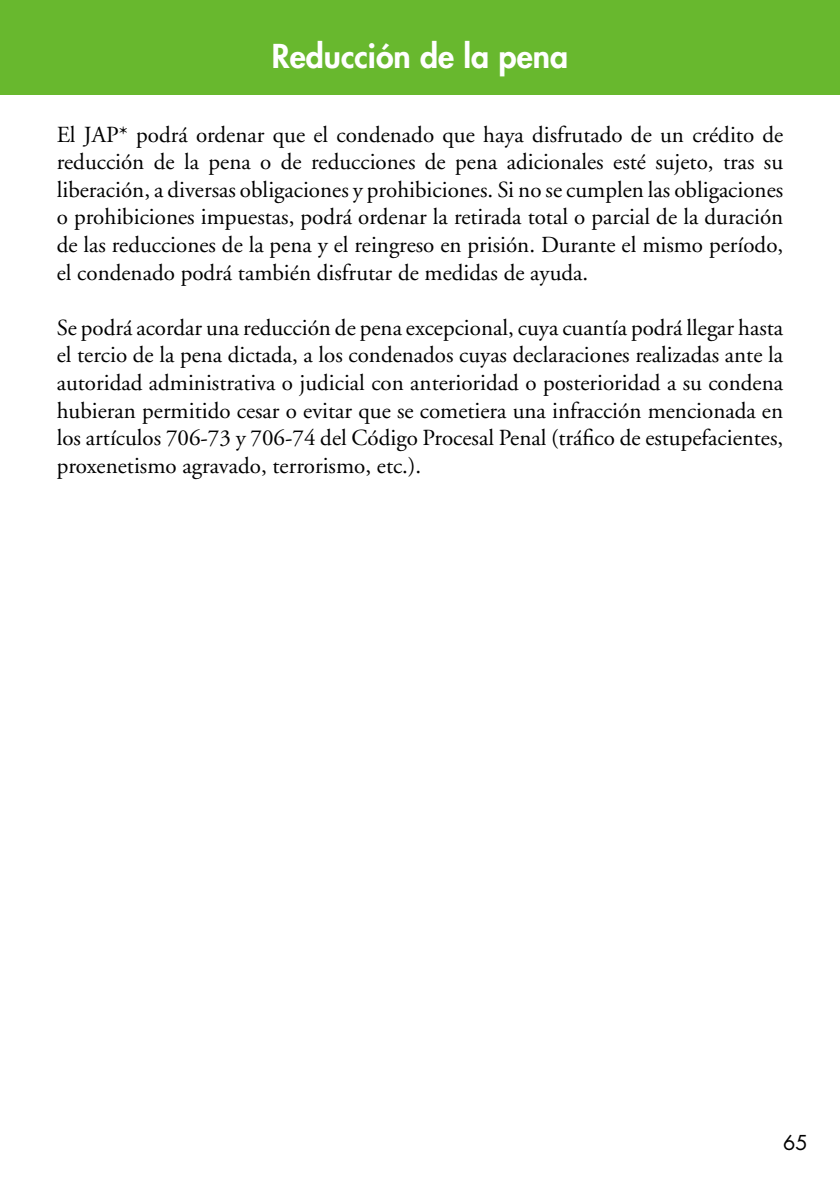
<style>
.page{position:relative;width:840px;height:1191px;background:#fff}
.page>*{position:absolute;margin:0;border:0;box-sizing:border-box;transform-origin:0 0}
.t1{font:800 32px "Futura";color:#fff}
.t2{font:23px/27.6px "Adobe Garamond";color:#000;text-align:justify}
.t3{font:20px "Futura";color:#000}
</style>
<div class="page">
<div style="left:0;top:0;width:839px;height:94px;background:#68b82e"></div>
<h1 class="t1" style="left:272px;top:35px;width:297px">Reducción de la pena</h1>
<p class="t2" style="left:57px;top:121px;width:727px">El JAP* podrá ordenar que el condenado que haya disfrutado de un crédito de reducción de la pena o de reducciones de pena adicionales esté sujeto, tras su liberación, a diversas obligaciones y prohibiciones. Si no se cumplen las obligaciones o prohibiciones impuestas, podrá ordenar la retirada total o parcial de la duración de las reducciones de la pena y el reingreso en prisión. Durante el mismo período, el condenado podrá también disfrutar de medidas de ayuda.</p>
<p class="t2" style="left:57px;top:314px;width:727px">Se podrá acordar una reducción de pena excepcional, cuya cuantía podrá llegar hasta el tercio de la pena dictada, a los condenados cuyas declaraciones realizadas ante la autoridad administrativa o judicial con anterioridad o posterioridad a su condena hubieran permitido cesar o evitar que se cometiera una infracción mencionada en los artículos 706-73 y 706-74 del Código Procesal Penal (tráfico de estupefacientes, proxenetismo agravado, terrorismo, etc.).</p>
<p class="t3" style="left:782px;top:1129px;width:26px">65</p>
</div>
